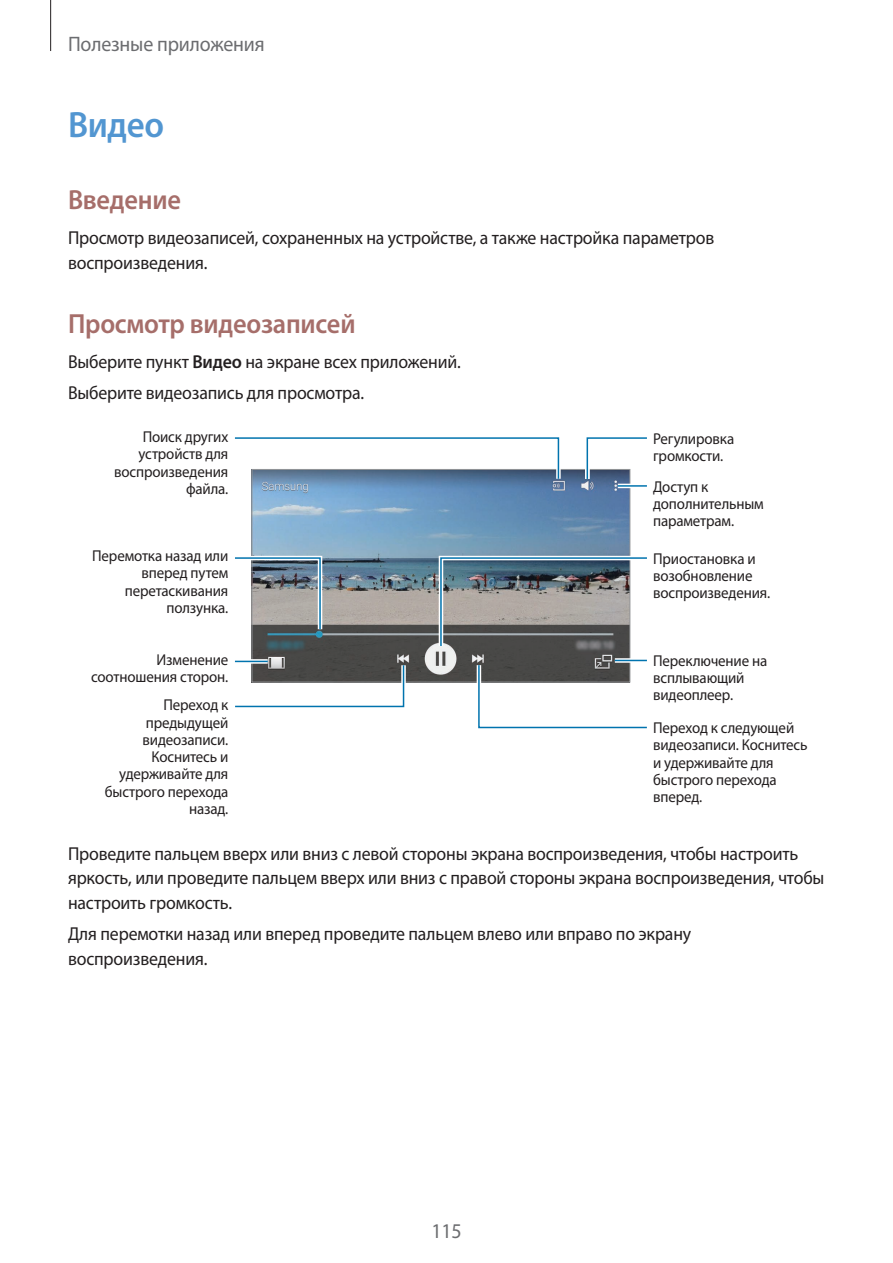
<style>
.page{position:relative;width:893px;height:1263px;background:#fff}
.page>*{position:absolute;margin:0;border:0;box-sizing:border-box;transform-origin:0 0}
.t1{font:600 36.75px "Myriad Pro";letter-spacing:-.01em;color:#5296d1;scale:.95 1}
.t2{font:600 27.75px "Myriad Pro";letter-spacing:-.01em;color:#a66e6a;scale:.95 1}
.t3{font:21px "Myriad Pro";letter-spacing:-.01em;color:#6c6d70;scale:.95 1}
.t4{font:18.75px/24.8px "Myriad Pro";letter-spacing:-.01em;color:#231f20;scale:.95 1}
.t5{font:15.75px/17.2px "Myriad Pro";letter-spacing:-.01em;color:#231f20;scale:.95 1}
.s1{font-weight:600}
</style>
<div class="page">
<hr style="left:50px;top:0;width:1px;height:51px;background:#231f20">
<svg style="left:251px;top:469px;width:380px;height:214px;background:#718ca2"></svg>
<svg style="left:234px;top:661px;width:174px;height:47px"></svg>
<svg style="left:436px;top:553px;width:211px;height:97px;background:#82898d"></svg>
<svg style="left:235px;top:553px;width:90px;height:81px"></svg>
<hr style="left:618px;top:484px;width:29px;height:4px;background:#fff">
<hr style="left:618px;top:485px;width:29px;height:2px;background:#0073ae">
<div style="left:615px;top:658px;width:32px;height:5px;background:#bad9e9"></div>
<hr style="left:615px;top:660px;width:32px;height:1px;background:#0073ae">
<svg style="left:235px;top:659px;width:33px;height:5px"></svg>
<hr style="left:235px;top:661px;width:33px;height:1px;background:#0073ae">
<svg style="left:583px;top:437px;width:64px;height:46px"></svg>
<svg style="left:474px;top:661px;width:173px;height:68px"></svg>
<svg style="left:234px;top:437px;width:329px;height:46px"></svg>
<p class="t3" style="left:68px;top:31px;width:208px">Полезные приложения</p>
<h1 class="t1" style="left:68px;top:101px;width:103px">Видео</h1>
<h2 class="t2" style="left:68px;top:182px;width:120px">Введение</h2>
<p class="t4" style="left:68px;top:226px;width:682px">Просмотр видеозаписей, сохраненных на устройстве, а также настройка параметров воспроизведения.</p>
<h2 class="t2" style="left:68px;top:306px;width:304px">Просмотр видеозаписей</h2>
<p class="t4" style="left:68px;top:346px;width:415px;line-height:31.2px">Выберите пункт <span class="s1">Видео</span> на экране всех приложений.<br>Выберите видеозапись для просмотра.</p>
<p class="t5" style="left:114px;top:428px;width:122px;text-align:right">Поиск других устройств для воспроизведения файла.</p>
<p class="t5" style="left:92px;top:547px;width:145px;text-align:right">Перемотка назад или вперед путем перетаскивания ползунка.</p>
<p class="t5" style="left:91px;top:651px;width:146px;text-align:right">Изменение соотношения сторон.</p>
<p class="t5" style="left:105px;top:696px;width:132px;text-align:right">Переход к предыдущей видеозаписи.<br>Коснитесь и удерживайте для быстрого перехода назад.</p>
<p class="t5" style="left:653px;top:429px;width:87px">Регулировка громкости.</p>
<p class="t5" style="left:653px;top:478px;width:118px">Доступ к дополнительным параметрам.</p>
<p class="t5" style="left:653px;top:550px;width:125px">Приостановка и возобновление воспроизведения.</p>
<p class="t5" style="left:653px;top:652px;width:122px">Переключение на всплывающий видеоплеер.</p>
<p class="t5" style="left:653px;top:719px;width:164px">Переход к следующей видеозаписи. Коснитесь и удерживайте для быстрого перехода вперед.</p>
<p class="t4" style="left:68px;top:840px;width:798px">Проведите пальцем вверх или вниз с левой стороны экрана воспроизведения, чтобы настроить яркость, или проведите пальцем вверх или вниз с правой стороны экрана воспроизведения, чтобы настроить громкость.</p>
<p class="t4" style="left:68px;top:921px;width:657px">Для перемотки назад или вперед проведите пальцем влево или вправо по экрану воспроизведения.</p>
<p class="t3" style="left:431px;top:1218px;width:33px">115</p>
</div>
